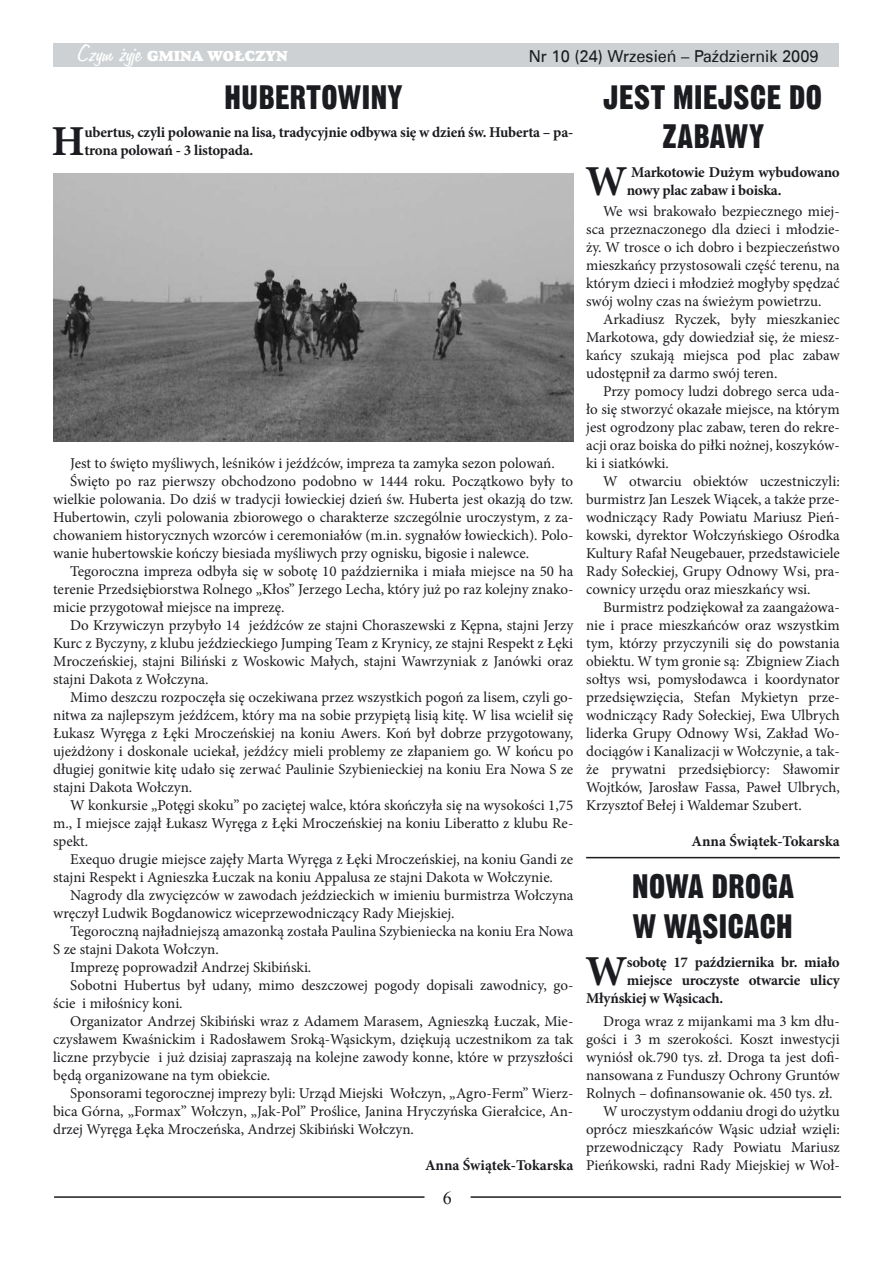
<style>
.page{position:relative;width:893px;height:1263px;background:#fff}
.page>*{position:absolute;margin:0;border:0;box-sizing:border-box;transform-origin:0 0}
.t1{font:700 42.75px "Minion Pro";color:#1b1c20}
.t2{font:33px/39.6px "Gothic No 13 EU";color:#1b1c20;text-align:center}
.t3{font:18px "Times New Roman";color:#1b1c20}
.t4{font:16.5px "Zurich EU";color:#1b1c20}
.t5{font:15px/18px "Minion Pro";color:#1b1c20;text-align:justify}
.t6{font:700 15px/18px "Minion Pro";letter-spacing:-.015em;color:#1b1c20}
.t7{font:15px "Goudy Hvyface EU";color:#fff}
.s1{font-family:"Freehand 575 EU";font-size:27px}
</style>
<div class="page">
<div style="left:54px;top:43px;width:785px;height:24px;background:#ced1d3"></div>
<hr style="left:54px;top:1196px;width:370px;height:2px;background:#1b1c20">
<hr style="left:471px;top:1196px;width:370px;height:2px;background:#1b1c20">
<img style="left:53px;top:173px;width:520px;height:268px">
<hr style="left:586px;top:857px;width:254px;height:1px;background:#1b1c20">
<p class="t7" style="left:78px;top:47px;width:211px"><span class="s1">Czym żyje</span> GMINA WOŁCZYN</p>
<p class="t4" style="left:529px;top:46px;width:291px">Nr 10 (24) Wrzesień – Październik 2009</p>
<h2 class="t2" style="left:224px;top:78px;width:180px">HUBERTOWINY</h2>
<h1 class="t1" style="left:52px;top:111px;width:35px">H</h1>
<p class="t6" style="left:84px;top:123px;width:490px">ubertus, czyli polowanie na lisa, tradycyjnie odbywa się w dzień św. Huberta – pa&shy;trona polowań - 3 listopada.</p>
<p class="t5" style="left:70px;top:454px;width:486px">Jest to święto myśliwych, leśników i jeźdźców, impreza ta zamyka sezon polowań.</p>
<p class="t5" style="left:70px;top:472px;width:505px">Święto po raz pierwszy obchodzono podobno w 1444 roku. Początkowo były to</p>
<p class="t5" style="left:53px;top:490px;width:522px">wielkie polowania. Do dziś w tradycji łowieckiej dzień św. Huberta jest okazją do tzw.</p>
<p class="t5" style="left:53px;top:508px;width:522px">Hubertowin, czyli polowania zbiorowego o charakterze szczególnie uroczystym, z za-</p>
<p class="t5" style="left:53px;top:526px;width:522px">chowaniem historycznych wzorców i ceremoniałów (m.in. sygnałów łowieckich). Polo-</p>
<p class="t5" style="left:53px;top:544px;width:477px">wanie hubertowskie kończy biesiada myśliwych przy ognisku, bigosie i nalewce.</p>
<p class="t5" style="left:70px;top:562px;width:505px">Tegoroczna impreza odbyła się w sobotę 10 października i miała miejsce na 50 ha</p>
<p class="t5" style="left:53px;top:580px;width:522px">terenie Przedsiębiorstwa Rolnego „Kłos” Jerzego Lecha, który już po raz kolejny znako-</p>
<p class="t5" style="left:53px;top:598px;width:233px">micie przygotował miejsce na imprezę.</p>
<p class="t5" style="left:70px;top:616px;width:505px">Do Krzywiczyn przybyło 14 jeźdźców ze stajni Choraszewski z Kępna, stajni Jerzy</p>
<p class="t5" style="left:53px;top:634px;width:522px">Kurc z Byczyny, z klubu jeździeckiego Jumping Team z Krynicy, ze stajni Respekt z Łęki</p>
<p class="t5" style="left:53px;top:652px;width:522px">Mroczeńskiej, stajni Biliński z Woskowic Małych, stajni Wawrzyniak z Janówki oraz</p>
<p class="t5" style="left:53px;top:670px;width:157px">stajni Dakota z Wołczyna.</p>
<p class="t5" style="left:70px;top:688px;width:505px">Mimo deszczu rozpoczęła się oczekiwana przez wszystkich pogoń za lisem, czyli go-</p>
<p class="t5" style="left:53px;top:706px;width:522px">nitwa za najlepszym jeźdźcem, który ma na sobie przypiętą lisią kitę. W lisa wcielił się</p>
<p class="t5" style="left:53px;top:724px;width:522px">Łukasz Wyręga z Łęki Mroczeńskiej na koniu Awers. Koń był dobrze przygotowany,</p>
<p class="t5" style="left:53px;top:742px;width:522px">ujeżdżony i doskonale uciekał, jeźdźcy mieli problemy ze złapaniem go. W końcu po</p>
<p class="t5" style="left:53px;top:760px;width:522px">długiej gonitwie kitę udało się zerwać Paulinie Szybienieckiej na koniu Era Nowa S ze</p>
<p class="t5" style="left:53px;top:778px;width:141px">stajni Dakota Wołczyn.</p>
<p class="t5" style="left:70px;top:796px;width:505px">W konkursie „Potęgi skoku” po zaciętej walce, która skończyła się na wysokości 1,75</p>
<p class="t5" style="left:53px;top:814px;width:522px">m., I miejsce zajął Łukasz Wyręga z Łęki Mroczeńskiej na koniu Liberatto z klubu Re-</p>
<p class="t5" style="left:53px;top:832px;width:36px">spekt.</p>
<p class="t5" style="left:70px;top:850px;width:505px">Exequo drugie miejsce zajęły Marta Wyręga z Łęki Mroczeńskiej, na koniu Gandi ze</p>
<p class="t5" style="left:53px;top:868px;width:501px">stajni Respekt i Agnieszka Łuczak na koniu Appalusa ze stajni Dakota w Wołczynie.</p>
<p class="t5" style="left:70px;top:886px;width:505px">Nagrody dla zwycięzców w zawodach jeździeckich w imieniu burmistrza Wołczyna</p>
<p class="t5" style="left:53px;top:904px;width:403px">wręczył Ludwik Bogdanowicz wiceprzewodniczący Rady Miejskiej.</p>
<p class="t5" style="left:70px;top:922px;width:505px">Tegoroczną najładniejszą amazonką została Paulina Szybieniecka na koniu Era Nowa</p>
<p class="t5" style="left:53px;top:940px;width:167px">S ze stajni Dakota Wołczyn.</p>
<p class="t5" style="left:70px;top:958px;width:243px">Imprezę poprowadził Andrzej Skibiński.</p>
<p class="t5" style="left:70px;top:976px;width:505px">Sobotni Hubertus był udany, mimo deszczowej pogody dopisali zawodnicy, go-</p>
<p class="t5" style="left:53px;top:994px;width:131px">ście i miłośnicy koni.</p>
<p class="t5" style="left:70px;top:1012px;width:505px">Organizator Andrzej Skibiński wraz z Adamem Marasem, Agnieszką Łuczak, Mie-</p>
<p class="t5" style="left:53px;top:1030px;width:522px">czysławem Kwaśnickim i Radosławem Sroką-Wąsickym, dziękują uczestnikom za tak</p>
<p class="t5" style="left:53px;top:1048px;width:522px">liczne przybycie i już dzisiaj zapraszają na kolejne zawody konne, które w przyszłości</p>
<p class="t5" style="left:53px;top:1066px;width:219px">będą organizowane na tym obiekcie.</p>
<p class="t5" style="left:70px;top:1084px;width:505px">Sponsorami tegorocznej imprezy byli: Urząd Miejski Wołczyn, „Agro-Ferm” Wierz-</p>
<p class="t5" style="left:53px;top:1102px;width:522px">bica Górna, „Formax” Wołczyn, „Jak-Pol” Proślice, Janina Hryczyńska Gierałcice, An-</p>
<p class="t5" style="left:53px;top:1120px;width:362px">drzej Wyręga Łęka Mroczeńska, Andrzej Skibiński Wołczyn.</p>
<p class="t6" style="left:425px;top:1156px;width:150px">Anna Świątek-Tokarska</p>
<p class="t3" style="left:443px;top:1185px;width:10px">6</p>
<h2 class="t2" style="left:604px;top:78px;width:220px">JEST MIEJSCE DO<br>ZABAWY</h2>
<h1 class="t1" style="left:586px;top:151px;width:43px">W</h1>
<p class="t6" style="left:627px;top:163px;width:215px">Markotowie Dużym wybudowano nowy plac zabaw i boiska.</p>
<p class="t5" style="left:586px;top:202px;width:255px;text-indent:17px">We wsi brakowało bezpiecznego miej&shy;sca przeznaczonego dla dzieci i młodzie&shy;ży. W trosce o ich dobro i bezpieczeństwo mieszkańcy przystosowali część terenu, na którym dzieci i młodzież mogłyby spędzać swój wolny czas na świeżym powietrzu.</p>
<p class="t5" style="left:586px;top:310px;width:255px;text-indent:17px">Arkadiusz Ryczek, były mieszkaniec Markotowa, gdy dowiedział się, że miesz&shy;kańcy szukają miejsca pod plac zabaw udostępnił za darmo swój teren.</p>
<p class="t5" style="left:586px;top:382px;width:255px;text-indent:17px">Przy pomocy ludzi dobrego serca uda&shy;ło się stworzyć okazałe miejsce, na którym jest ogrodzony plac zabaw, teren do rekre&shy;acji oraz boiska do piłki nożnej, koszyków&shy;ki i siatkówki.</p>
<p class="t5" style="left:586px;top:472px;width:255px;text-indent:17px">W otwarciu obiektów uczestniczyli: burmistrz Jan Leszek Wiącek, a także prze&shy;wodniczący Rady Powiatu Mariusz Pień&shy;kowski, dyrektor Wołczyńskiego Ośrodka Kultury Rafał Neugebauer, przedstawiciele Rady Sołeckiej, Grupy Odnowy Wsi, pra&shy;cownicy urzędu oraz mieszkańcy wsi.</p>
<p class="t5" style="left:586px;top:598px;width:255px;text-indent:17px">Burmistrz podziękował za zaangażowa&shy;nie i prace mieszkańców oraz wszystkim tym, którzy przyczynili się do powstania obiektu. W tym gronie są: Zbigniew Ziach sołtys wsi, pomysłodawca i koordynator przedsięwzięcia, Stefan Mykietyn prze&shy;wodniczący Rady Sołeckiej, Ewa Ulbrych liderka Grupy Odnowy Wsi, Zakład Wo&shy;dociągów i Kanalizacji w Wołczynie, a tak&shy;że prywatni przedsiębiorcy: Sławomir Wojtków, Jarosław Fassa, Paweł Ulbrych, Krzysztof Bełej i Waldemar Szubert.</p>
<p class="t6" style="left:692px;top:832px;width:150px">Anna Świątek-Tokarska</p>
<h2 class="t2" style="left:632px;top:868px;width:164px;text-align:left">NOWA DROGA<br>W WĄSICACH</h2>
<h1 class="t1" style="left:586px;top:941px;width:43px">W</h1>
<p class="t6" style="left:627px;top:953px;width:215px">sobotę 17 października br. miało</p>
<p class="t6" style="left:627px;top:971px;width:215px">miejsce uroczyste otwarcie ulicy</p>
<p class="t6" style="left:586px;top:989px;width:139px">Młyńskiej w Wąsicach.</p>
<p class="t5" style="left:603px;top:1012px;width:238px">Droga wraz z mijankami ma 3 km dłu-</p>
<p class="t5" style="left:586px;top:1030px;width:255px">gości i 3 m szerokości. Koszt inwestycji</p>
<p class="t5" style="left:586px;top:1048px;width:255px">wyniósł ok.790 tys. zł. Droga ta jest dofi-</p>
<p class="t5" style="left:586px;top:1066px;width:255px">nansowana z Funduszy Ochrony Gruntów</p>
<p class="t5" style="left:586px;top:1084px;width:248px">Rolnych – dofinansowanie ok. 450 tys. zł.</p>
<p class="t5" style="left:603px;top:1102px;width:238px">W uroczystym oddaniu drogi do użytku</p>
<p class="t5" style="left:586px;top:1120px;width:255px">oprócz mieszkańców Wąsic udział wzięli:</p>
<p class="t5" style="left:586px;top:1138px;width:255px">przewodniczący Rady Powiatu Mariusz</p>
<p class="t5" style="left:586px;top:1156px;width:255px">Pieńkowski, radni Rady Miejskiej w Woł-</p>
</div>
